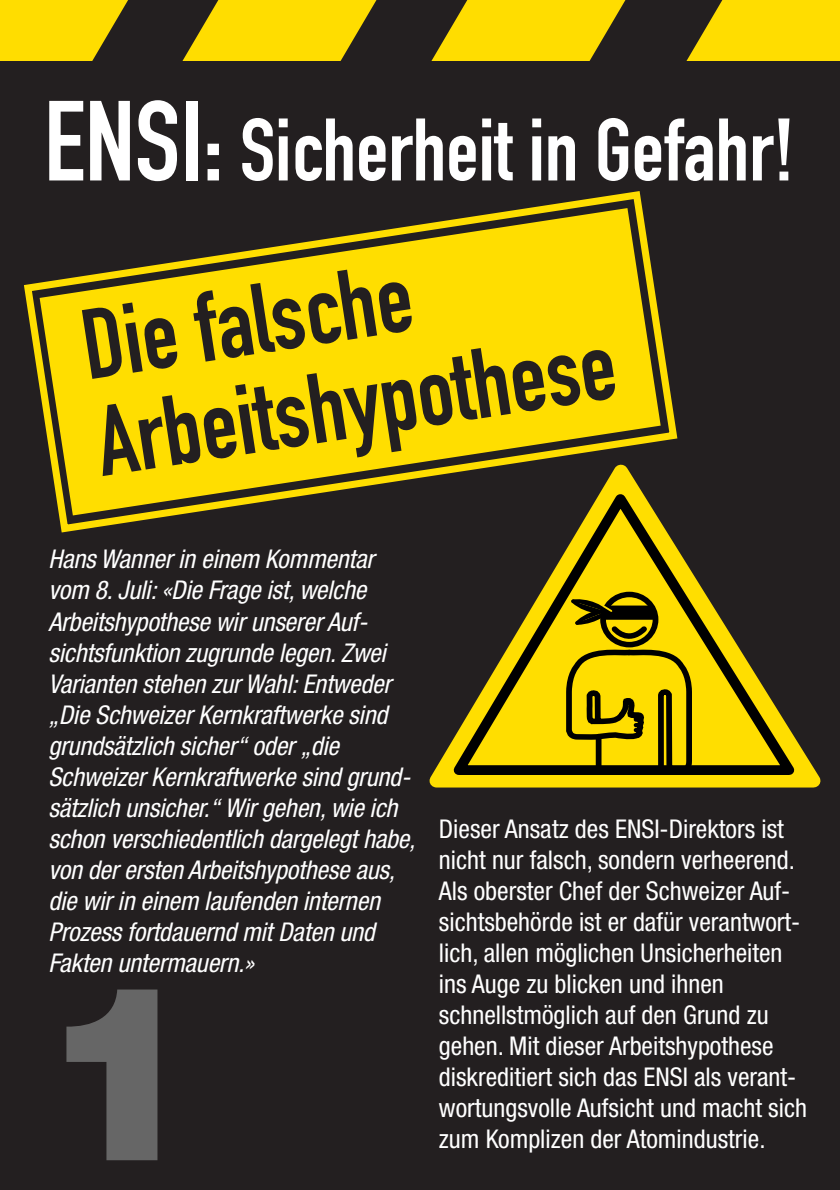
<style>
.page{position:relative;width:840px;height:1190px;background:#231f20}
.page>*{position:absolute;margin:0;border:0;box-sizing:border-box;transform-origin:0 0}
.t1{font:900 245.2px "Helvetica Neue";color:#666}
.t2{font:97.6px/98px "DIN Engschrift";color:#231f20}
.t3{font:87px "DIN Engschrift";color:#fff}
.t4{font:italic condensed 25.8px/31px "Helvetica Neue";letter-spacing:-.01em;color:#fff}
.t5{font:condensed 25.8px/31px "Helvetica Neue";color:#fff}
.s1{font-size:111.8px}
</style>
<div class="page">
<svg style="left:429px;top:757px;width:392px;height:31px;background:#d8bc05"></svg>
<svg style="left:441px;top:537px;width:366px;height:243px"></svg>
<div style="left:600px;top:592px;width:58px;height:55px;border:6px solid #000;border-radius:50%"></div>
<svg style="left:563px;top:596px;width:132px;height:192px;background:#b19a00"></svg>
<svg style="left:24px;top:191px;width:654px;height:346px"></svg>
<svg style="left:0;top:0;width:840px;height:60px"></svg>
<h3 class="t3" style="left:44px;top:119px;width:752px"><span class="s1">ENSI:</span> Sicherheit in Gefahr!</h3>
<h2 class="t2" style="left:76px;top:308px;width:525px;rotate:-9deg">Die falsche<br>Arbeitshypothese</h2>
<p class="t4" style="left:48px;top:546px;width:373px">Hans Wannerin einem Kommentar vom 8.Juli:«Die Frage ist,welche Arbeitshypothese wirunsererAuf&shy;sichtsfunktion zugrunde legen.Zwei Varianten stehen zurWahl:Entweder „Die SchweizerKernkraftwerke sind grundsätzlich sicher“ oder„die SchweizerKernkraftwerke sind grund&shy;sätzlich unsicher.“ Wirgehen,wie ich schon verschiedentlich dargelegt habe, von derersten Arbeitshypothese aus, die wirin einem laufenden internen Prozess fortdauernd mit Daten und Fakten untermauern.»</p>
<h1 class="t1" style="left:38px;top:985px;width:165px">1</h1>
<p class="t5" style="left:439px;top:815px;width:370px">Dieser Ansatz des ENSI-Direktors ist nicht nur falsch, sondern verheerend.<br>Als oberster Chef der Schweizer Auf&shy;sichtsbehörde ist er dafür verantwort&shy;lich, allen möglichen Unsicherheiten ins Auge zu blicken und ihnen schnellstmöglich auf den Grund zu gehen. Mit dieser Arbeitshypothese diskreditiert sich das ENSI als verant&shy;wortungsvolle Aufsicht und macht sich</p>
<p class="t5" style="left:439px;top:1126px;width:328px">zum Komplizen der Atomindustrie.</p>
</div>
